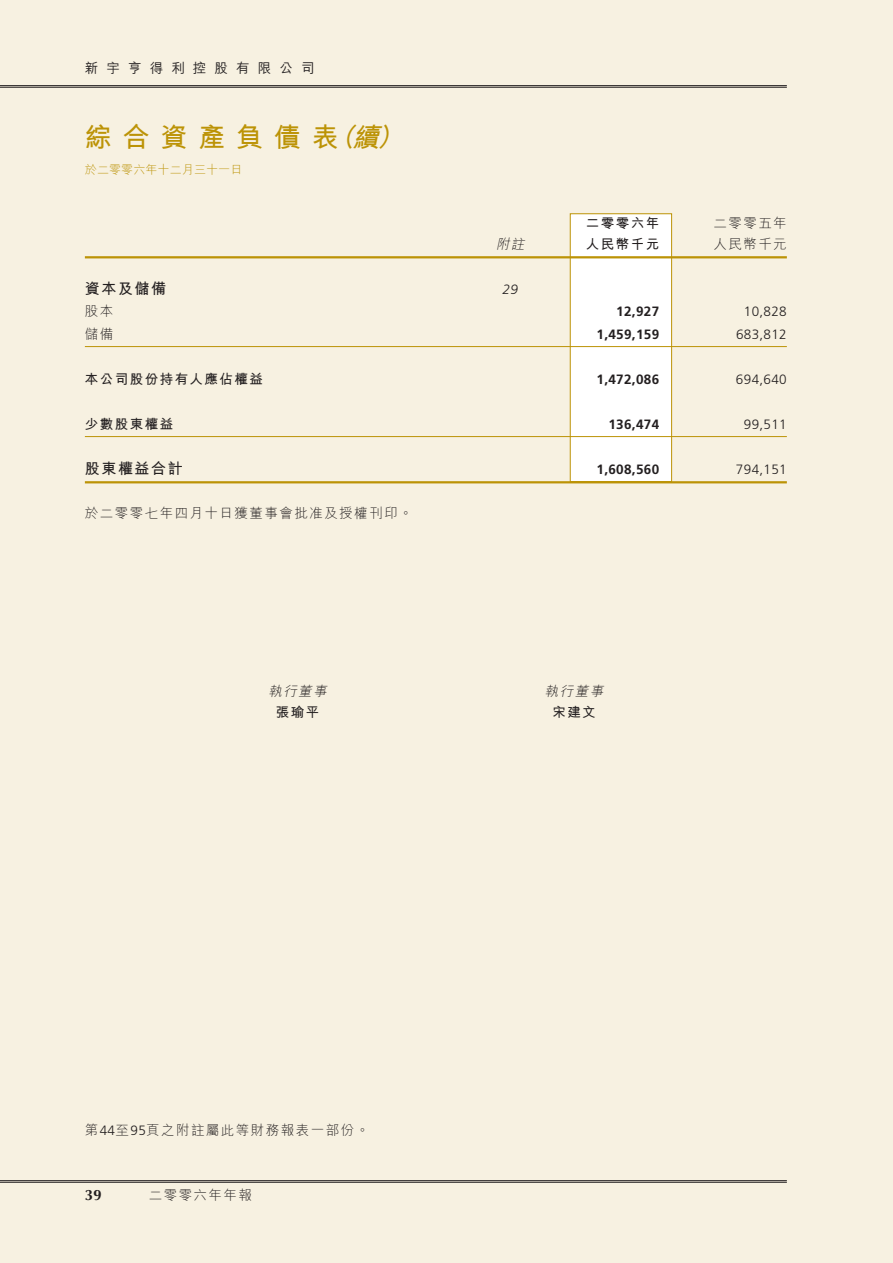
<style>
.page{position:relative;width:893px;height:1263px;background:#fff}
.page>*{position:absolute;margin:0;border:0;box-sizing:border-box;transform-origin:0 0}
.t1{font:700 27px "M Hei";letter-spacing:.4em;color:#bc9306}
.t2{font:700 15px "M Hei";letter-spacing:.105em;color:#231f20}
.t3{font:700 15px "Optima";color:#231f20}
.t4{font:300 13.5px "M Hei";letter-spacing:.11em;color:#231f20}
.t5{font:700 13.5px "Frutiger";letter-spacing:.025em;color:#231f20}
.t6{font:700 13.5px "M Hei";letter-spacing:.11em;color:#231f20}
.t7{font:300 13.5px "Frutiger";letter-spacing:.025em;color:#231f20}
.t8{font:500 13.5px "M Hei";letter-spacing:.6em;color:#231f20}
.t9{font:italic 300 13.5px "M Hei";color:#231f20}
.t10{font:italic 300 13.5px "Frutiger";color:#231f20}
.t11{font:300 12px "M Hei";letter-spacing:.01em;color:#bc9306}
.s1{font-style:italic}
.s2{font-family:"Frutiger"}
</style>
<div class="page">
<div style="left:0;top:0;width:892px;height:1263px;background:#f7f1e1"></div>
<hr style="left:0;top:85px;width:786px;height:1px;background:#231f20">
<hr style="left:0;top:87px;width:786px;height:1px;background:#231f20">
<hr style="left:0;top:1180px;width:786px;height:1px;background:#231f20">
<hr style="left:0;top:1182px;width:786px;height:1px;background:#231f20">
<div style="left:570px;top:213px;width:102px;height:269px;background:#fff;border:1px solid #bc9306"></div>
<hr style="left:85px;top:256px;width:701px;height:2px;background:#bc9306">
<hr style="left:85px;top:346px;width:701px;height:1px;background:#bc9306">
<hr style="left:85px;top:436px;width:701px;height:1px;background:#bc9306">
<hr style="left:85px;top:481px;width:701px;height:2px;background:#bc9306">
<p class="t8" style="left:85px;top:63px;width:231px">新宇亨得利控股有限公司</p>
<h1 class="t1" style="left:85px;top:127px;width:326px">綜合資產負債表<span class="s1">（續）</span></h1>
<p class="t11" style="left:85px;top:165px;width:159px">於二零零六年十二月三十一日</p>
<p class="t6" style="left:586px;top:218px;width:75px">二零零六年</p>
<p class="t4" style="left:713px;top:218px;width:75px">二零零五年</p>
<p class="t9" style="left:496px;top:239px;width:33px">附註</p>
<p class="t6" style="left:586px;top:239px;width:75px">人民幣千元</p>
<p class="t4" style="left:713px;top:239px;width:75px">人民幣千元</p>
<p class="t2" style="left:85px;top:282px;width:83px">資本及儲備</p>
<p class="t10" style="left:502px;top:284px;width:17px">29</p>
<p class="t4" style="left:85px;top:306px;width:30px">股本</p>
<p class="t5" style="left:616px;top:306px;width:44px">12,927</p>
<p class="t7" style="left:743px;top:306px;width:44px">10,828</p>
<p class="t4" style="left:85px;top:329px;width:30px">儲備</p>
<p class="t5" style="left:596px;top:329px;width:64px">1,459,159</p>
<p class="t7" style="left:736px;top:329px;width:52px">683,812</p>
<p class="t6" style="left:85px;top:374px;width:180px">本公司股份持有人應佔權益</p>
<p class="t5" style="left:596px;top:374px;width:64px">1,472,086</p>
<p class="t7" style="left:736px;top:374px;width:52px">694,640</p>
<p class="t6" style="left:85px;top:419px;width:90px">少數股東權益</p>
<p class="t5" style="left:608px;top:419px;width:52px">136,474</p>
<p class="t7" style="left:743px;top:419px;width:44px">99,511</p>
<p class="t2" style="left:85px;top:462px;width:99px">股東權益合計</p>
<p class="t5" style="left:596px;top:464px;width:64px">1,608,560</p>
<p class="t7" style="left:736px;top:464px;width:52px">794,151</p>
<p class="t4" style="left:85px;top:508px;width:329px">於二零零七年四月十日獲董事會批准及授權刊印。</p>
<p class="t9" style="left:268px;top:686px;width:63px">執行董事</p>
<p class="t9" style="left:545px;top:686px;width:63px">執行董事</p>
<p class="t6" style="left:276px;top:707px;width:45px">張瑜平</p>
<p class="t6" style="left:552px;top:707px;width:45px">宋建文</p>
<p class="t4" style="left:85px;top:1125px;width:286px">第<span class="s2">44</span>至<span class="s2">95</span>頁之附註屬此等財務報表一部份。</p>
<p class="t3" style="left:85px;top:1189px;width:19px">39</p>
<p class="t4" style="left:149px;top:1190px;width:105px">二零零六年年報</p>
</div>
